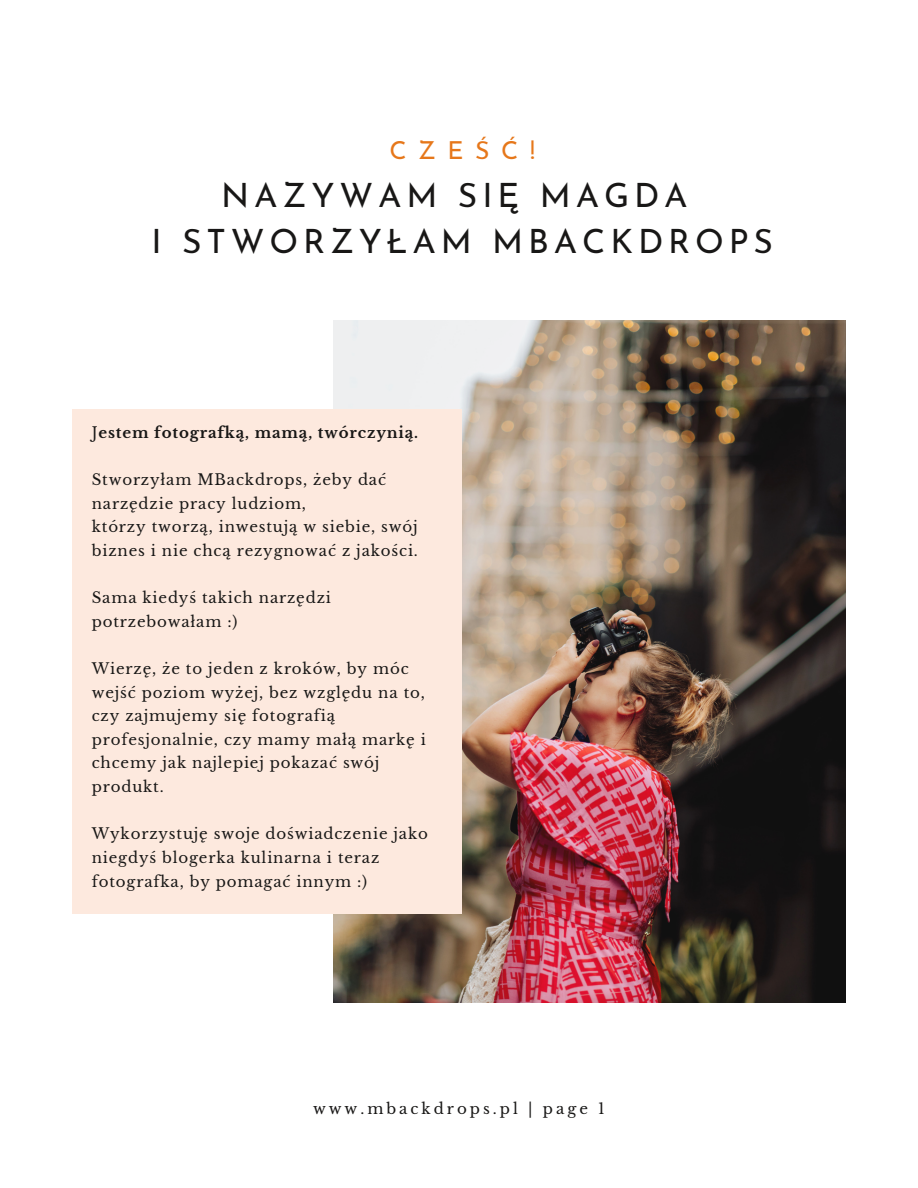
<style>
.page{position:relative;width:918px;height:1188px;background:#fff}
.page>*{position:absolute;margin:0;border:0;box-sizing:border-box;transform-origin:0 0}
.t1{font:33.45px "Josefin Sans";letter-spacing:.145em;color:#181716}
.t2{font:24.75px "Josefin Sans";letter-spacing:.465em;color:#e6771a}
.t3{font:15px/23.7px "Libre Baskerville";letter-spacing:.055em;color:#181716}
.t4{font:700 15px "Libre Baskerville";letter-spacing:.055em;color:#181716}
.t5{font:15px "Libre Baskerville";letter-spacing:.2em;color:#181716}
.s1{font-weight:400}
</style>
<div class="page">
<img style="left:334px;top:321px;width:512px;height:681px">
<div style="left:72px;top:409px;width:389px;height:505px;background:#fde9de"></div>
<p class="t2" style="left:389px;top:141px;width:147px">CZEŚĆ!</p>
<p class="t1" style="left:221px;top:182px;width:468px">NAZYWAM SIĘ MAGDA</p>
<p class="t1" style="left:151px;top:228px;width:623px">I STWORZYŁAM MBACKDROPS</p>
<p class="t4" style="left:92px;top:423px;width:328px"><span class="s1">J</span>estem fotografką, mamą, twórczynią.</p>
<p class="t3" style="left:92px;top:468px;width:296px">Stworzyłam MBackdrops, żeby dać narzędzie pracy ludziom,</p>
<p class="t3" style="left:92px;top:515px;width:328px">którzy tworzą, inwestują w siebie, swój biznes i nie chcą rezygnować z jakości.</p>
<p class="t3" style="left:92px;top:586px;width:241px">Sama kiedyś takich narzędzi potrzebowałam :)</p>
<p class="t3" style="left:92px;top:657px;width:336px">Wierzę, że to jeden z kroków, by móc wejść poziom wyżej, bez względu na to, czy zajmujemy się fotografią profesjonalnie, czy mamy małą markę i chcemy jak najlepiej pokazać swój produkt.</p>
<p class="t3" style="left:92px;top:822px;width:338px">Wykorzystuję swoje doświadczenie jako niegdyś blogerka kulinarna i teraz fotografka, by pomagać innym :)</p>
<p class="t5" style="left:313px;top:1099px;width:293px">www.mbackdrops.pl | page 1</p>
</div>
